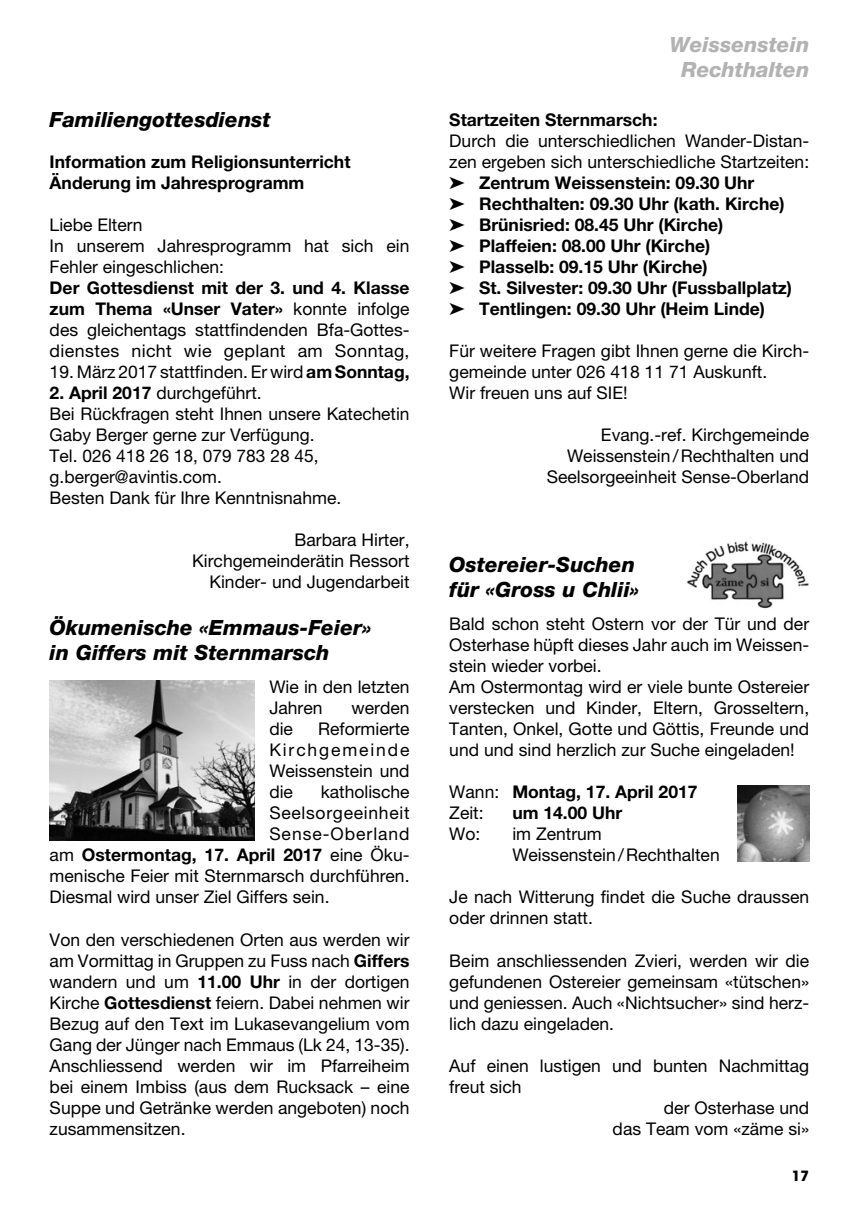
<style>
.page{position:relative;width:844px;height:1216px;background:#fff}
.page>*{position:absolute;margin:0;border:0;box-sizing:border-box;transform-origin:0 0}
.t1{font:italic 800 21px/25.2px "Helvetica Neue LT Std";color:#000}
.t2{font:italic 800 21px/24.5px "Helvetica Neue LT Std";color:#b3b2b2;text-align:center}
.t3{font:17.5px/21px "Helvetica Neue LT Std";color:#000}
.t4{font:700 17.5px/21px "Helvetica Neue LT Std";color:#000}
.t5{font:17.5px "Helvetica Neue LT Std";letter-spacing:.04em;color:#000}
.t6{font:17.5px "Helvetica Neue LT Std";letter-spacing:.055em;color:#000}
.t7{font:700 14px "Avant Garde";color:#000}
.s1{font-weight:700}
.s2{font-weight:400}
</style>
<div class="page">
<img style="left:50px;top:680px;width:204px;height:160px">
<img style="left:687px;top:541px;width:122px;height:68px">
<img style="left:737px;top:785px;width:72px;height:76px">
<p class="t1" style="left:50px;top:106px;width:222px">Familiengottesdienst</p>
<p class="t4" style="left:50px;top:151px;width:302px">Information zum Religionsunterricht<br>Änderung im Jahresprogramm</p>
<p class="t3" style="left:50px;top:214px;width:361px">Liebe Eltern<br>In unserem Jahresprogramm hat sich ein<br>Fehler eingeschlichen:</p>
<p class="t3" style="left:50px;top:277px;width:361px;text-align:justify"><span class="s1">Der Gottesdienst mit der 3. und 4. Klasse zum Thema «Unser Vater»</span> konnte infolge des gleichentags stattfindenden Bfa-Gottes&shy;dienstes nicht wie geplant am Sonntag,</p>
<p class="t3" style="left:50px;top:361px;width:361px">19. März 2017 stattfinden. Er wird <span class="s1">am Sonntag,</span></p>
<p class="t3" style="left:50px;top:382px;width:361px"><span class="s1">2. April 2017</span> durchgeführt.<br>Bei Rückfragen steht Ihnen unsere Katechetin Gaby Berger gerne zur Verfügung.<br>Tel. 026 418 26 18, 079 783 28 45, g.berger@avintis.com.<br>Besten Dank für Ihre Kenntnisnahme.</p>
<p class="t3" style="left:192px;top:529px;width:219px;text-align:right">Barbara Hirter,<br>Kirchgemeinderätin Ressort<br>Kinder- und Jugendarbeit</p>
<p class="t1" style="left:50px;top:614px;width:323px">Ökumenische «Emmaus-Feier» in Giffers mit Sternmarsch</p>
<p class="t3" style="left:269px;top:676px;width:142px">Wie in den letzten<br>Jahren</p>
<p class="t3" style="left:351px;top:697px;width:59px">werden</p>
<p class="t3" style="left:269px;top:718px;width:142px;text-align:justify;text-indent:49px">Reformierte Kirchgemeinde Weissenstein und die</p>
<p class="t3" style="left:269px;top:718px;width:25px">die</p>
<p class="t3" style="left:320px;top:781px;width:90px">katholische</p>
<p class="t5" style="left:269px;top:802px;width:142px">Seelsorgeeinheit</p>
<p class="t6" style="left:269px;top:823px;width:142px">Sense-Oberland</p>
<p class="t4" style="left:50px;top:844px;width:361px"><span class="s2">am</span> Ostermontag, 17. April 2017 <span class="s2">eine Öku-</span></p>
<p class="t3" style="left:50px;top:865px;width:361px">menische Feier mit Sternmarsch durchführen.</p>
<p class="t3" style="left:50px;top:886px;width:281px">Diesmal wird unser Ziel Giffers sein.</p>
<p class="t3" style="left:50px;top:928px;width:361px;text-align:justify">Von den verschiedenen Orten aus werden wir am Vormittag in Gruppen zu Fuss nach <span class="s1">Giffers </span>wandern und um <span class="s1">11.00 Uhr</span> in der dortigen Kirche <span class="s1">Gottesdienst</span> feiern. Dabei nehmen wir Bezug auf den Text im Lukasevangelium vom Gang der Jünger nach Emmaus (Lk 24, 13-35).<br>Anschliessend werden wir im Pfarreiheim bei einem Imbiss (aus dem Rucksack – eine Suppe und Getränke werden angeboten) noch zusammensitzen.</p>
<p class="t2" style="left:669px;top:32px;width:141px">Weissenstein<br>Rechthalten</p>
<p class="t4" style="left:449px;top:109px;width:210px">Startzeiten Sternmarsch:</p>
<p class="t4" style="left:449px;top:130px;width:361px"><span class="s2">Durch die unterschiedlichen Wander-Distan&shy;zen ergeben sich unterschiedliche Startzeiten: </span>➤ Zentrum Weissenstein: 09.30 Uhr<br>➤ Rechthalten: 09.30 Uhr (kath. Kirche)<br>➤ Brünisried: 08.45 Uhr (Kirche)<br>➤ Plaffeien: 08.00 Uhr (Kirche)<br>➤ Plasselb: 09.15 Uhr (Kirche)<br>➤ St. Silvester: 09.30 Uhr (Fussballplatz) ➤ Tentlingen: 09.30 Uhr (Heim Linde)</p>
<p class="t3" style="left:449px;top:340px;width:361px">Für weitere Fragen gibt Ihnen gerne die Kirch&shy;gemeinde unter 026 418 11 71 Auskunft.<br>Wir freuen uns auf SIE!</p>
<p class="t3" style="left:546px;top:424px;width:264px;text-align:right">Evang.-ref. Kirchgemeinde<br>Weissenstein/Rechthalten und<br>Seelsorgeeinheit Sense-Oberland</p>
<p class="t1" style="left:449px;top:551px;width:191px">Ostereier-Suchen für «Gross u Chlii»</p>
<p class="t3" style="left:449px;top:613px;width:361px">Bald schon steht Ostern vor der Tür und der Osterhase hüpft dieses Jahr auch im Weissen&shy;stein wieder vorbei.<br>Am Ostermontag wird er viele bunte Ostereier verstecken und Kinder, Eltern, Grosseltern, Tanten, Onkel, Gotte und Göttis, Freunde und und und sind herzlich zur Suche eingeladen!</p>
<p class="t4" style="left:449px;top:781px;width:250px"><span class="s2">Wann:</span> Montag, 17. April 2017<br><span class="s2">Zeit:</span></p>
<p class="t4" style="left:512px;top:802px;width:111px">um 14.00 Uhr</p>
<p class="t3" style="left:449px;top:823px;width:33px">Wo:</p>
<p class="t3" style="left:512px;top:823px;width:209px">im Zentrum<br>Weissenstein/Rechthalten</p>
<p class="t3" style="left:449px;top:886px;width:361px">Je nach Witterung findet die Suche draussen oder drinnen statt.</p>
<p class="t3" style="left:449px;top:949px;width:361px;text-align:justify">Beim anschliessenden Zvieri, werden wir die gefundenen Ostereier gemeinsam «tütschen» und geniessen. Auch «Nichtsucher» sind herz&shy;lich dazu eingeladen.</p>
<p class="t3" style="left:449px;top:1054px;width:361px">Auf einen lustigen und bunten Nachmittag</p>
<p class="t3" style="left:449px;top:1075px;width:74px">freut sich</p>
<p class="t3" style="left:663px;top:1096px;width:147px">der Osterhase und</p>
<p class="t3" style="left:612px;top:1117px;width:198px">das Team vom «zäme si»</p>
<p class="t7" style="left:791px;top:1166px;width:19px">17</p>
</div>
